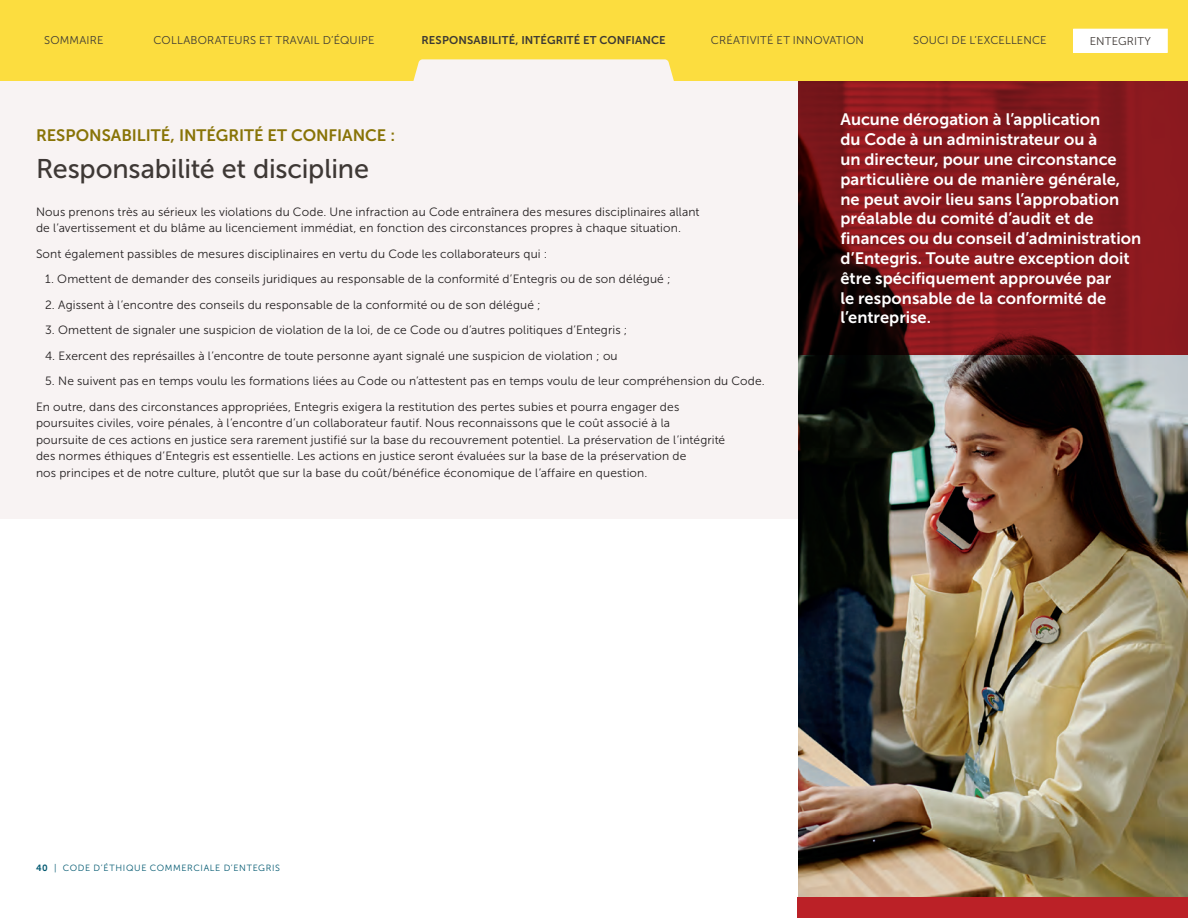
<style>
.page{position:relative;width:1188px;height:918px;background:#fff}
.page>*{position:absolute;margin:0;border:0;box-sizing:border-box;transform-origin:0 0}
.t1{font:27px "Museo Sans 500";letter-spacing:-.005em;color:#3e3835}
.t2{font:16.5px/19.8px "Museo Sans 700";color:#fff}
.t3{font:16.5px "Museo Sans 700";color:#887306}
.t4{font:12px/16.5px "Museo Sans 300";letter-spacing:.01em;color:#231f20}
.t5{font:11.25px "Museo Sans 300";letter-spacing:.015em;color:#3c3934}
.t6{font:11.25px "Museo Sans 700";letter-spacing:.015em;color:#3c3934}
.t7{font:11.25px "Museo Sans 300";letter-spacing:.02em;color:#3e3835}
.t8{font:9px "Museo Sans 300";letter-spacing:.075em;color:#005870}
.s1{font-family:"Museo Sans 700"}
</style>
<div class="page">
<img style="left:798px;top:355px;width:390px;height:543px">
<svg style="left:798px;top:81px;width:390px;height:274px;fill:#86191e"></svg>
<div style="left:0;top:59px;width:798px;height:460px;background:#f8f3f3"></div>
<div style="left:797px;top:898px;width:391px;height:20px;background:#bb2127"></div>
<div style="left:0;top:0;width:1188px;height:81px;background:#fcdd3f"></div>
<div style="left:1074px;top:29px;width:93px;height:23px;background:#fff"></div>
<p class="t5" style="left:44px;top:35px;width:61px">SOMMAIRE</p>
<p class="t5" style="left:154px;top:35px;width:222px">COLLABORATEURS ET TRAVAIL D’ÉQUIPE</p>
<p class="t6" style="left:421px;top:34px;width:246px">RESPONSABILITÉ, INTÉGRITÉ ET CONFIANCE</p>
<p class="t5" style="left:711px;top:35px;width:155px">CRÉATIVITÉ ET INNOVATION</p>
<p class="t5" style="left:913px;top:35px;width:135px">SOUCI DE L’EXCELLENCE</p>
<p class="t7" style="left:1090px;top:35px;width:63px">ENTEGRITY</p>
<h2 class="t3" style="left:36px;top:126px;width:361px">RESPONSABILITÉ, INTÉGRITÉ ET CONFIANCE :</h2>
<h1 class="t1" style="left:36px;top:154px;width:335px">Responsabilité et discipline</h1>
<p class="t4" style="left:36px;top:203px;width:665px">Nous prenons très au sérieux les violations du Code. Une infraction au Code entraînera des mesures disciplinaires allant de l’avertissement et du blâme au licenciement immédiat, en fonction des circonstances propres à chaque situation.</p>
<p class="t4" style="left:36px;top:245px;width:513px">Sont également passibles de mesures disciplinaires en vertu du Code les collaborateurs qui :</p>
<p class="t4" style="left:45px;top:271px;width:627px">1. Omettent de demander des conseils juridiques au responsable de la conformité d’Entegris ou de son délégué ;</p>
<p class="t4" style="left:45px;top:296px;width:497px">2. Agissent à l’encontre des conseils du responsable de la conformité ou de son délégué ;</p>
<p class="t4" style="left:45px;top:322px;width:584px">3. Omettent de signaler une suspicion de violation de la loi, de ce Code ou d’autres politiques d’Entegris ;</p>
<p class="t4" style="left:45px;top:347px;width:574px">4. Exercent des représailles à l’encontre de toute personne ayant signalé une suspicion de violation ; ou</p>
<p class="t4" style="left:36px;top:368px;width:730px;line-height:25.5px;text-indent:9px">5. Ne suivent pas en temps voulu les formations liées au Code ou n’attestent pas en temps voulu de leur compréhension du Code.<br>En outre, dans des circonstances appropriées, Entegris exigera la restitution des pertes subies et pourra engager des</p>
<p class="t4" style="left:36px;top:415px;width:691px">poursuites civiles, voire pénales, à l’encontre d’un collaborateur fautif. Nous reconnaissons que le coût associé à la poursuite de ces actions en justice sera rarement justifié sur la base du recouvrement potentiel. La préservation de l’intégrité des normes éthiques d’Entegris est essentielle. Les actions en justice seront évaluées sur la base de la préservation de<br>nos principes et de notre culture, plutôt que sur la base du coût/bénéfice économique de l’affaire en question.</p>
<p class="t2" style="left:841px;top:110px;width:302px">Aucune dérogation à l’application<br>du Code à un administrateur ou à<br>un directeur, pour une circonstance particulière ou de manière générale, ne peut avoir lieu sans l’approbation préalable du comité d’audit et de finances ou du conseil d’administration d’Entegris. Toute autre exception doit être spécifiquement approuvée par<br>le responsable de la conformité de l’entreprise.</p>
<p class="t8" style="left:36px;top:863px;width:246px"><span class="s1">40</span> | CODE D’ÉTHIQUE COMMERCIALE D’ENTEGRIS</p>
</div>
